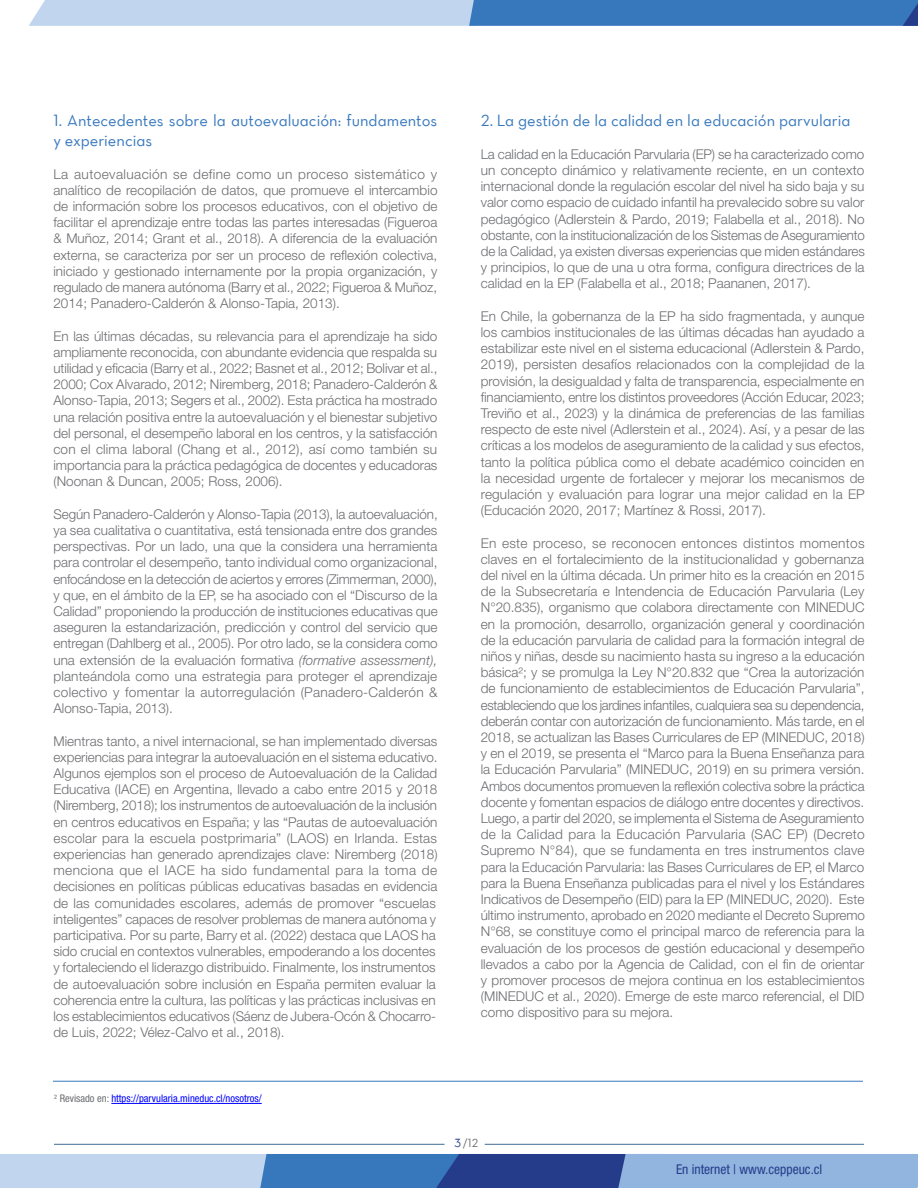
<style>
.page{position:relative;width:918px;height:1188px;background:#fff}
.page>*{position:absolute;margin:0;border:0;box-sizing:border-box;transform-origin:0 0}
.text_central{font:16.5px/19.8px "Neutra Text Book Alt";color:#3778bd}
.text_central-2{font:300 13.5px/16.2px "Helvetica Neue LT Std";color:#6c6d70;text-align:justify}
.t1{font:condensed 13.5px "Helvetica Neue LT Std";color:#253c8a}
.t2{font:12px "Neutra Text Book Alt";color:#6c6d70}
.notas{font:condensed 10.5px "Helvetica Neue LT Std";color:#00f}
.s1{font-style:italic}
.s2{color:#6c6d70}
.s3{color:#253c8a}
.s4{font-family:"Neutra Text Book SC"}
</style>
<div class="page">
<svg style="left:29px;top:0;width:889px;height:26px;background:#7ca7d5"></svg>
<svg style="left:0;top:1154px;width:918px;height:34px;background:#789bcc"></svg>
<hr style="left:54px;top:1144px;width:391px;height:1px;background:#406d95">
<hr style="left:485px;top:1144px;width:379px;height:1px;background:#406d95">
<hr style="left:111px;top:1103px;width:151px;height:1px;background:#00f">
<hr style="left:53px;top:1081px;width:810px;height:1px;background:#3778bd">
<p class="text_central" style="left:53px;top:111px;width:385px">1. Antecedentes sobre la autoevaluación: fundamentos y experiencias</p>
<p class="text_central-2" style="left:53px;top:165px;width:386px">La autoevaluación se define como un proceso sistemático y analítico de recopilación de datos, que promueve el intercambio de información sobre los procesos educativos, con el objetivo de facilitar el aprendizaje entre todas las partes interesadas (Figueroa &amp; Muñoz, 2014; Grant et al., 2018). A diferencia de la evaluación externa, se caracteriza por ser un proceso de reflexión colectiva, iniciado y gestionado internamente por la propia organización, y regulado de manera autónoma (Barry et al., 2022; Figueroa &amp; Muñoz, 2014; Panadero-Calderón &amp; Alonso-Tapia, 2013).</p>
<p class="text_central-2" style="left:53px;top:327px;width:386px">En las últimas décadas, su relevancia para el aprendizaje ha sido ampliamente reconocida, con abundante evidencia que respalda su utilidad y eficacia (Barry et al., 2022; Basnet et al., 2012; Bolivar et al., 2000; Cox Alvarado, 2012; Niremberg, 2018; Panadero-Calderón &amp; Alonso-Tapia, 2013; Segers et al., 2002). Esta práctica ha mostrado una relación positiva entre la autoevaluación y el bienestar subjetivo del personal, el desempeño laboral en los centros, y la satisfacción con el clima laboral (Chang et al., 2012), así como también su importancia para la práctica pedagógica de docentes y educadoras (Noonan &amp; Duncan, 2005; Ross, 2006).</p>
<p class="text_central-2" style="left:53px;top:506px;width:386px">Según Panadero-Calderón y Alonso-Tapia (2013), la autoevaluación, ya sea cualitativa o cuantitativa, está tensionada entre dos grandes perspectivas. Por un lado, una que la considera una herramienta para controlar el desempeño, tanto individual como organizacional, enfocándose en la detección de aciertos y errores (Zimmerman, 2000), y que, en el ámbito de la EP, se ha asociado con el “Discurso de la Calidad” proponiendo la producción de instituciones educativas que aseguren la estandarización, predicción y control del servicio que entregan (Dahlberg et al., 2005). Por otro lado, se la considera como una extensión de la evaluación formativa <span class="s1">(formative assessment), </span>planteándola como una estrategia para proteger el aprendizaje colectivo y fomentar la autorregulación (Panadero-Calderón &amp; Alonso-Tapia, 2013).</p>
<p class="text_central-2" style="left:53px;top:732px;width:386px;text-align:left">Mientras tanto, a nivel internacional, se han implementado diversas experiencias para integrar la autoevaluación en el sistema educativo.<br>Algunos ejemplos son el proceso de Autoevaluación de la Calidad Educativa (IACE) en Argentina, llevado a cabo entre 2015 y 2018 (Niremberg, 2018); los instrumentos de autoevaluación de la inclusión en centros educativos en España; y las “Pautas de autoevaluación escolar para la escuela postprimaria” (LAOS) en Irlanda. Estas experiencias han generado aprendizajes clave: Niremberg (2018) menciona que el IACE ha sido fundamental para la toma de decisiones en políticas públicas educativas basadas en evidencia de las comunidades escolares, además de promover “escuelas inteligentes” capaces de resolver problemas de manera autónoma y participativa. Por su parte, Barry et al. (2022) destaca que LAOS ha sido crucial en contextos vulnerables, empoderando a los docentes y fortaleciendo el liderazgo distribuido. Finalmente, los instrumentos de autoevaluación sobre inclusión en España permiten evaluar la coherencia entre la cultura, las políticas y las prácticas inclusivas en los establecimientos educativos (Sáenz de Jubera-Ocón &amp; Chocarro&shy;de Luis, 2022; Vélez-Calvo et al., 2018).</p>
<p class="text_central" style="left:481px;top:111px;width:371px">2. La gestión de la calidad en la educación parvularia</p>
<p class="text_central-2" style="left:481px;top:146px;width:386px">La calidad en la Educación Parvularia (EP) se ha caracterizado como un concepto dinámico y relativamente reciente, en un contexto internacional donde la regulación escolar del nivel ha sido baja y su valor como espacio de cuidado infantil ha prevalecido sobre su valor pedagógico (Adlerstein &amp; Pardo, 2019; Falabella et al., 2018). No obstante, con la institucionalización de los Sistemas de Aseguramiento de la Calidad, ya existen diversas experiencias que miden estándares y principios, lo que de una u otra forma, configura directrices de la calidad en la EP (Falabella et al., 2018; Paananen, 2017).</p>
<p class="text_central-2" style="left:481px;top:308px;width:386px">En Chile, la gobernanza de la EP ha sido fragmentada, y aunque los cambios institucionales de las últimas décadas han ayudado a estabilizar este nivel en el sistema educacional (Adlerstein &amp; Pardo, 2019), persisten desafíos relacionados con la complejidad de la provisión, la desigualdad y falta de transparencia, especialmente en financiamiento, entre los distintos proveedores (Acción Educar, 2023; Treviño et al., 2023) y la dinámica de preferencias de las familias respecto de este nivel (Adlerstein et al., 2024). Así, y a pesar de las críticas a los modelos de aseguramiento de la calidad y sus efectos, tanto la política pública como el debate académico coinciden en la necesidad urgente de fortalecer y mejorar los mecanismos de regulación y evaluación para lograr una mejor calidad en la EP (Educación 2020, 2017; Martínez &amp; Rossi, 2017).</p>
<p class="text_central-2" style="left:481px;top:534px;width:385px">En este proceso, se reconocen entonces distintos momentos claves en el fortalecimiento de la institucionalidad y gobernanza del nivel en la última década. Un primer hito es la creación en 2015 de la Subsecretaría e Intendencia de Educación Parvularia (Ley N°20.835), organismo que colabora directamente con MINEDUC en la promoción, desarrollo, organización general y coordinación de la educación parvularia de calidad para la formación integral de niños y niñas, desde su nacimiento hasta su ingreso a la educación básica2; y se promulga la Ley N°20.832 que “Crea la autorización de funcionamiento de establecimientos de Educación Parvularia”, estableciendo que los jardines infantiles, cualquiera sea su dependencia, deberán contar con autorización de funcionamiento. Más tarde, en el 2018, se actualizan las Bases Curriculares de EP (MINEDUC, 2018) y en el 2019, se presenta el “Marco para la Buena Enseñanza para la Educación Parvularia” (MINEDUC, 2019) en su primera versión.<br>Ambos documentos promueven la reflexión colectiva sobre la práctica docente y fomentan espacios de diálogo entre docentes y directivos.</p>
<p class="text_central-2" style="left:481px;top:810px;width:386px">Luego, a partir del 2020, se implementa el Sistema de Aseguramiento de la Calidad para la Educación Parvularia (SAC EP) (Decreto Supremo N°84), que se fundamenta en tres instrumentos clave para la Educación Parvularia: las Bases Curriculares de EP, el Marco para la Buena Enseñanza publicadas para el nivel y los Estándares Indicativos de Desempeño (EID) para la EP (MINEDUC, 2020). Este último instrumento, aprobado en 2020 mediante el Decreto Supremo N°68, se constituye como el principal marco de referencia para la evaluación de los procesos de gestión educacional y desempeño llevados a cabo por la Agencia de Calidad, con el fin de orientar y promover procesos de mejora continua en los establecimientos (MINEDUC et al., 2020). Emerge de este marco referencial, el DID como dispositivo para su mejora.</p>
<p class="notas" style="left:54px;top:1093px;width:209px"><sup>2</sup> <span class="s2">Revisado en:</span> https://parvularia.mineduc.cl/nosotros/</p>
<p class="t2" style="left:455px;top:1135px;width:25px"><span class="s3">3</span><span class="s4">/</span>12</p>
<p class="t1" style="left:676px;top:1162px;width:148px">En internet | www.ceppeuc.cl</p>
</div>
